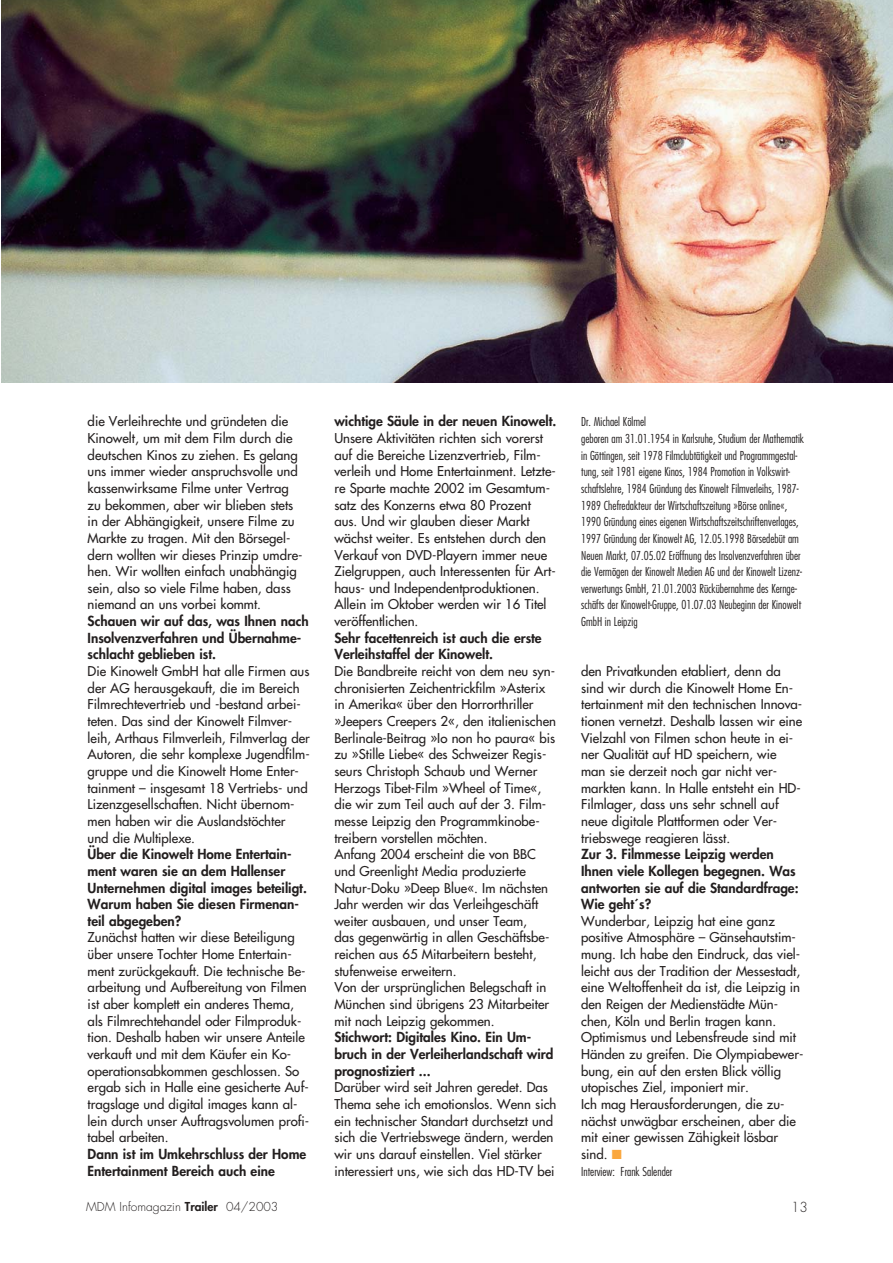
<style>
.page{position:relative;width:893px;height:1263px;background:#fff}
.page>*{position:absolute;margin:0;border:0;box-sizing:border-box;transform-origin:0 0}
.t1{font:800 13.5px/16.6px "Futura";color:#231f1f}
.t2{font:300 13.5px "Futura";color:#231f1f}
.t3{font:13.2px/16.6px "Futura";color:#231f1f}
.t4{font:300 condensed 12px/16.6px "Futura";color:#231f1f}
.t5{font:300 12px "Futura";color:#231f1f}
.s1{color:#faa73e}
.s2{font-weight:800}
</style>
<div class="page">
<img style="left:1px;top:0;width:891px;height:383px">
<p class="t3" style="left:88px;top:414px;width:216px">die Verleihrechte und gründeten die Kinowelt, um mit dem Film durch die deutschen Kinos zu ziehen. Es gelang uns immer wieder anspruchsvolle und kassenwirksame Filme unter Vertrag zu bekommen, aber wir blieben stets in der Abhängigkeit, unsere Filme zu Markte zu tragen. Mit den Börsegel&shy;dern wollten wir dieses Prinzip umdre&shy;hen. Wir wollten einfach unabhängig sein, also so viele Filme haben, dass niemand an uns vorbei kommt.</p>
<p class="t1" style="left:88px;top:614px;width:222px">Schauen wir auf das, was Ihnen nach<br>Insolvenzverfahren und Übernahme&shy;schlacht geblieben ist.</p>
<p class="t3" style="left:88px;top:664px;width:224px">Die Kinowelt GmbH hat alle Firmen aus der AG herausgekauft, die im Bereich Filmrechtevertrieb und -bestand arbei&shy;teten. Das sind der Kinowelt Filmver&shy;leih, Arthaus Filmverleih, Filmverlag der Autoren, die sehr komplexe Jugendfilm&shy;gruppe und die Kinowelt Home Enter&shy;tainment – insgesamt 18 Vertriebs- und Lizenzgesellschaften. Nicht übernom&shy;men haben wir die Auslandstöchter<br>und die Multiplexe.</p>
<p class="t1" style="left:88px;top:847px;width:221px">Über die Kinowelt Home Entertain&shy;ment waren sie an dem Hallenser<br>Unternehmen digital images beteiligt.<br>Warum haben Sie diesen Firmenan&shy;teil abgegeben?</p>
<p class="t3" style="left:88px;top:930px;width:223px">Zunächst hatten wir diese Beteiligung über unsere Tochter Home Entertain&shy;ment zurückgekauft. Die technische Be&shy;arbeitung und Aufbereitung von Filmen ist aber komplett ein anderes Thema, als Filmrechtehandel oder Filmproduk&shy;tion. Deshalb haben wir unsere Anteile verkauft und mit dem Käufer ein Ko&shy;operationsabkommen geschlossen. So ergab sich in Halle eine gesicherte Auf&shy;tragslage und digital images kann al&shy;lein durch unser Auftragsvolumen profi&shy;tabel arbeiten.</p>
<p class="t1" style="left:88px;top:1147px;width:220px">Dann ist im Umkehrschluss der Home<br>Entertainment Bereich auch eine</p>
<p class="t1" style="left:334px;top:414px;width:223px">wichtige Säule in der neuen Kinowelt.</p>
<p class="t3" style="left:334px;top:431px;width:223px">Unsere Aktivitäten richten sich vorerst auf die Bereiche Lizenzvertrieb, Film&shy;verleih und Home Entertainment. Letzte&shy;re Sparte machte 2002 im Gesamtum&shy;satz des Konzerns etwa 80 Prozent aus. Und wir glauben dieser Markt wächst weiter. Es entstehen durch den Verkauf von DVD-Playern immer neue Zielgruppen, auch Interessenten für Art&shy;haus- und Independentproduktionen.<br>Allein im Oktober werden wir 16 Titel veröffentlichen.</p>
<p class="t1" style="left:334px;top:630px;width:209px">Sehr facettenreich ist auch die erste<br>Verleihstaffel der Kinowelt.</p>
<p class="t3" style="left:334px;top:664px;width:223px">Die Bandbreite reicht von dem neu syn&shy;chronisierten Zeichentrickfilm »Asterix in Amerika« über den Horrorthriller »Jeepers Creepers 2«, den italienischen Berlinale-Beitrag »Io non ho paura« bis zu »Stille Liebe« des Schweizer Regis&shy;seurs Christoph Schaub und Werner Herzogs Tibet-Film »Wheel of Time«, die wir zum Teil auch auf der 3. Film&shy;messe Leipzig den Programmkinobe&shy;treibern vorstellen möchten.<br>Anfang 2004 erscheint die von BBC und Greenlight Media produzierte Natur-Doku »Deep Blue«. Im nächsten Jahr werden wir das Verleihgeschäft weiter ausbauen, und unser Team,<br>das gegenwärtig in allen Geschäftsbe&shy;reichen aus 65 Mitarbeitern besteht, stufenweise erweitern.<br>Von der ursprünglichen Belegschaft in München sind übrigens 23 Mitarbeiter mit nach Leipzig gekommen.</p>
<p class="t1" style="left:334px;top:1030px;width:220px">Stichwort: Digitales Kino. Ein Um&shy;bruch in der Verleiherlandschaft wird prognostiziert ...</p>
<p class="t3" style="left:334px;top:1080px;width:223px">Darüber wird seit Jahren geredet. Das Thema sehe ich emotionslos. Wenn sich ein technischer Standart durchsetzt und sich die Vertriebswege ändern, werden wir uns darauf einstellen. Viel stärker interessiert uns, wie sich das HD-TV bei</p>
<p class="t4" style="left:581px;top:414px;width:224px">Dr. Michael Kölmel<br>geboren am 31.01.1954 in Karlsruhe, Studium der Mathematik in Göttingen, seit 1978 Filmclubtätigkeit und Programmgestal&shy;tung, seit 1981 eigene Kinos, 1984 Promotion in Volkswirt&shy;schaftslehre, 1984 Gründung des Kinowelt Filmverleihs, 1987- 1989 Chefredakteur der Wirtschaftszeitung »Börse online«, 1990 Gründung eines eigenen Wirtschaftszeitschriftenverlages, 1997 Gründung der Kinowelt AG, 12.05.1998 Börsedebüt am Neuen Markt, 07.05.02 Eröffnung des Insolvenzverfahren über die Vermögen der Kinowelt Medien AG und der Kinowelt Lizenz&shy;verwertungs GmbH, 21.01.2003 Rückübernahme des Kernge&shy;schäfts der Kinowelt-Gruppe, 01.07.03 Neubeginn der Kinowelt GmbH in Leipzig</p>
<p class="t3" style="left:581px;top:664px;width:223px">den Privatkunden etabliert, denn da sind wir durch die Kinowelt Home En&shy;tertainment mit den technischen Innova&shy;tionen vernetzt. Deshalb lassen wir eine Vielzahl von Filmen schon heute in ei&shy;ner Qualität auf HD speichern, wie man sie derzeit noch gar nicht ver&shy;markten kann. In Halle entsteht ein HD-Filmlager, dass uns sehr schnell auf neue digitale Plattformen oder Ver&shy;triebswege reagieren lässt.</p>
<p class="t1" style="left:581px;top:847px;width:219px">Zur 3. Filmmesse Leipzig werden<br>Ihnen viele Kollegen begegnen. Was antworten sie auf die Standardfrage:<br>Wie geht´s?</p>
<p class="t3" style="left:581px;top:914px;width:224px">Wunderbar, Leipzig hat eine ganz positive Atmosphäre – Gänsehautstim&shy;mung. Ich habe den Eindruck, das viel&shy;leicht aus der Tradition der Messestadt, eine Weltoffenheit da ist, die Leipzig in den Reigen der Medienstädte Mün&shy;chen, Köln und Berlin tragen kann.<br>Optimismus und Lebensfreude sind mit Händen zu greifen. Die Olympiabewer&shy;bung, ein auf den ersten Blick völlig utopisches Ziel, imponiert mir.<br>Ich mag Herausforderungen, die zu&shy;nächst unwägbar erscheinen, aber die mit einer gewissen Zähigkeit lösbar sind. <span class="s1">■</span></p>
<p class="t4" style="left:581px;top:1164px;width:93px">Interview: Frank Salender</p>
<p class="t5" style="left:86px;top:1201px;width:194px">MDM Infomagazin <span class="s2">Trailer</span> 04/2003</p>
<p class="t2" style="left:791px;top:1201px;width:18px">13</p>
</div>
